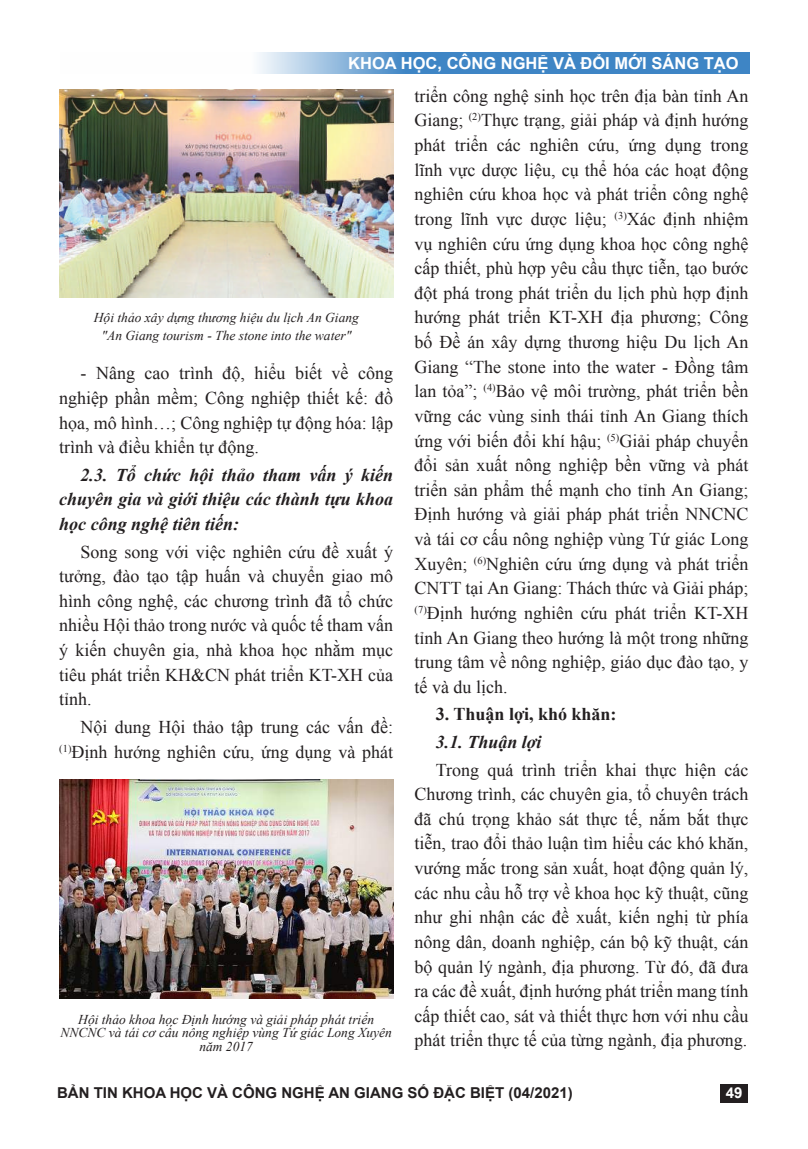
<style>
.page{position:relative;width:808px;height:1149px;background:#fff}
.page>*{position:absolute;margin:0;border:0;box-sizing:border-box;transform-origin:0 0}
.t1{font:18px/24.6px "Times New Roman";color:#231f20;text-align:justify}
.t2{font:italic 700 18px/24.6px "Times New Roman";color:#231f20;text-align:justify}
.t3{font:700 18px "Times New Roman";color:#231f20}
.t4{font:700 16.5px "Arial";color:#fff}
.t5{font:700 15px "Arial";color:#231f20}
.t6{font:700 15px "Arial";color:#fff}
.t7{font:italic 13.5px/13.5px "Times New Roman";color:#231f20;text-align:center}
</style>
<div class="page">
<svg style="left:259px;top:52px;width:490px;height:22px;background:#5996cd"></svg>
<div style="left:720px;top:1083px;width:28px;height:19px;background:#231f20"></div>
<img style="left:60px;top:89px;width:333px;height:208px">
<img style="left:59px;top:779px;width:334px;height:218px">
<p class="t4" style="left:348px;top:52px;width:392px">KHOA HỌC, CÔNG NGHỆ VÀ ĐỔI MỚI SÁNG TẠO</p>
<p class="t7" style="left:94px;top:308px;width:267px;line-height:17.7px">Hội thảo xây dựng thương hiệu du lịch An Giang "An Giang tourism - The stone into the water"</p>
<p class="t1" style="left:59px;top:360px;width:335px;text-align:left;text-indent:21px">- Nâng cao trình độ, hiểu biết về công nghiệp phần mềm; Công nghiệp thiết kế : đồ họ a, mô hình…; Công nghiệp tự động hó a: lập trình và điều khiển tự động.</p>
<p class="t2" style="left:59px;top:462px;width:335px;text-indent:21px">2.3. Tổ chức hội thảo tham vấn ý kiến chuyên gia và giới thiệu các thành tựu khoa học công nghệ tiên tiến:</p>
<p class="t1" style="left:59px;top:539px;width:335px;text-indent:21px">Song song với việc nghiên cứu đề xuất ý tưởng, đào tạo tập huấn và chuyển giao mô hình công nghệ, các chương trình đã tổ chức nhiều Hội thảo trong nước và quốc tế tham vấn ý kiến chuyên gia, nhà khoa học nhằm mục tiêu phát triển KH&amp;CN phát triển KT-XH của tỉnh.</p>
<p class="t1" style="left:59px;top:714px;width:335px;text-align:right">Nội dung Hội thảo tập trung các vấn đề: <sup>(1)</sup>Định hướng nghiên cứu, ứng dụng và phát</p>
<p class="t7" style="left:60px;top:1011px;width:333px">Hội thảo khoa học Định hướng và giải pháp phát triển<br>NNCNC và tái cơ cấu nông nghiệp vùng Tứ giác Long Xuyên năm 2017</p>
<p class="t1" style="left:415px;top:83px;width:335px">triển công nghệ sinh học trên địa bàn tỉnh An Giang; <sup>(2)</sup>Thực trạng, giải pháp và định hướng phát triển các nghiên cứu, ứng dụng trong lĩnh vực dược liệu, cụ thể hóa các hoạt động nghiên cứu khoa học và phát triển công nghệ trong lĩnh vực dược liệu; <sup>(3)</sup>Xác định nhiệm vụ nghiên cứu ứng dụng khoa học công nghệ cấp thiết, phù hợp yêu cầu thực tiễn, tạo bước đột phá trong phát triển du lịch phù hợp định hướng phát triển KT-XH địa phương; Công bố Đề án xây dựng thương hiệu Du lịch An Giang “The stone into the water - Đồng tâm lan tỏa”; <sup>(4)</sup>Bảo vệ môi trường, phát triển bền vững các vùng sinh thái tỉnh An Giang thích ứng với biến đổi khí hậu; <sup>(5)</sup>Giải pháp chuyển đổi sản xuất nông nghiệp bền vững và phát triển sản phẩm thế mạnh cho tỉnh An Giang; Định hướng và giải pháp phát triển NNCNC và tái cơ cấu nông nghiệp vùng Tứ giác Long Xuyên; <sup>(6)</sup>Nghiên cứu ứng dụng và phát triển CNTT tại An Giang: Thách thức và Giải pháp; <sup>(7)</sup>Định hướng nghiên cứu phát triển KT-XH tỉnh An Giang theo hướng là một trong những trung tâm về nông nghiệp, giáo dục đào tạo, y tế và du lịch.</p>
<p class="t3" style="left:436px;top:701px;width:182px">3. Thuận lợi, khó khăn:</p>
<p class="t2" style="left:436px;top:728px;width:107px">3.1. Thuận lợi</p>
<p class="t1" style="left:415px;top:756px;width:335px;text-indent:21px">Trong quá trình triển khai thực hiện các Chương trình, các chuyên gia, tổ chuyên trách đã chú trọng khảo sát thực tế, nắm bắt thực tiễn, trao đổi thảo luận tìm hiểu các khó khăn, vướng mắc trong sản xuất, hoạt động quản lý, các nhu cầu hỗ trợ về khoa học kỹ thuật, cũng như ghi nhận các đề xuất, kiến nghị từ phía nông dân, doanh nghiệp, cán bộ kỹ thuật, cán bộ quản lý ngành, địa phương. Từ đó, đã đưa ra các đề xuất, định hướng phát triển mang tính cấp thiết cao, sát và thiết thực hơn với nhu cầu phát triển thực tế của từng ngành, địa phương.</p>
<p class="t5" style="left:57px;top:1081px;width:517px">BẢN TIN KHOA HỌC VÀ CÔNG NGHỆ AN GIANG SỐ ĐẶC BIỆT (04/2021)</p>
<p class="t6" style="left:726px;top:1081px;width:18px">49</p>
</div>
